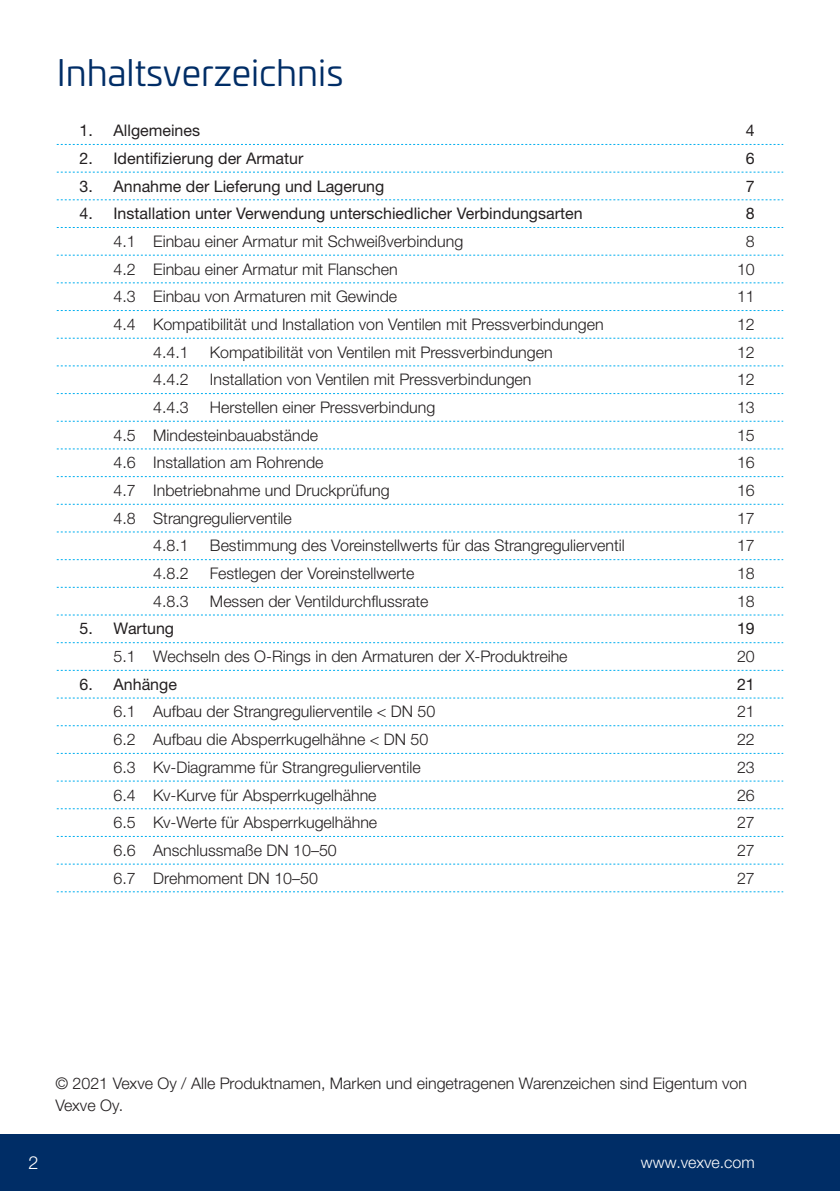
<style>
.page{position:relative;width:840px;height:1191px;background:#fff}
.page>*{position:absolute;margin:0;border:0;box-sizing:border-box;transform-origin:0 0}
.Otsikot{font:36px "Univia Pro";color:#002d66}
.t1{font:300 18px "Helvetica Neue LTW1 G";color:#fff}
.Leipis{font:300 16px/22px "Helvetica Neue LTW1 G";color:#231f20}
.t2{font:16px "Helvetica Neue LTW1 G";color:#231f20}
.t3{font:300 16px "Helvetica Neue LTW1 G";color:#fff}
</style>
<div class="page">
<div style="left:0;top:1134px;width:839px;height:57px;background:#002d66"></div>
<hr style="left:839px;top:1134px;width:1px;height:57px;background:#002d66">
<svg style="left:57px;top:144px;width:725px;height:1px"></svg>
<svg style="left:57px;top:172px;width:725px;height:1px"></svg>
<svg style="left:57px;top:199px;width:725px;height:1px"></svg>
<svg style="left:57px;top:227px;width:725px;height:1px"></svg>
<svg style="left:57px;top:255px;width:725px;height:1px"></svg>
<svg style="left:57px;top:282px;width:725px;height:1px"></svg>
<svg style="left:57px;top:310px;width:725px;height:1px"></svg>
<svg style="left:57px;top:338px;width:725px;height:1px"></svg>
<svg style="left:57px;top:365px;width:725px;height:1px"></svg>
<svg style="left:57px;top:393px;width:725px;height:1px"></svg>
<svg style="left:57px;top:421px;width:725px;height:1px"></svg>
<svg style="left:57px;top:448px;width:725px;height:1px"></svg>
<svg style="left:57px;top:476px;width:725px;height:1px"></svg>
<svg style="left:57px;top:504px;width:725px;height:1px"></svg>
<svg style="left:57px;top:531px;width:725px;height:1px"></svg>
<svg style="left:57px;top:559px;width:725px;height:1px"></svg>
<svg style="left:57px;top:587px;width:725px;height:1px"></svg>
<svg style="left:57px;top:614px;width:725px;height:1px"></svg>
<svg style="left:57px;top:642px;width:725px;height:1px"></svg>
<svg style="left:57px;top:670px;width:725px;height:1px"></svg>
<svg style="left:57px;top:697px;width:725px;height:1px"></svg>
<svg style="left:57px;top:725px;width:725px;height:1px"></svg>
<svg style="left:57px;top:753px;width:725px;height:1px"></svg>
<svg style="left:57px;top:780px;width:725px;height:1px"></svg>
<svg style="left:57px;top:808px;width:725px;height:1px"></svg>
<svg style="left:57px;top:836px;width:725px;height:1px"></svg>
<svg style="left:57px;top:863px;width:725px;height:1px"></svg>
<svg style="left:57px;top:891px;width:725px;height:1px"></svg>
<p class="Otsikot" style="left:57px;top:46px;width:288px">Inhaltsverzeichnis</p>
<p class="t2" style="left:79px;top:121px;width:122px">1. Allgemeines</p>
<p class="t2" style="left:745px;top:121px;width:10px">4</p>
<p class="t2" style="left:79px;top:148px;width:225px">2. Identifizierung der Armatur</p>
<p class="t2" style="left:745px;top:148px;width:10px">6</p>
<p class="t2" style="left:79px;top:176px;width:306px">3. Annahme der Lieferung und Lagerung</p>
<p class="t2" style="left:745px;top:176px;width:10px">7</p>
<p class="t2" style="left:79px;top:204px;width:504px">4. Installation unter Verwendung unterschiedlicher Verbindungsarten</p>
<p class="t2" style="left:745px;top:204px;width:10px">8</p>
<p class="Leipis" style="left:113px;top:230px;width:351px">4.1 Einbau einer Armatur mit Schweißverbindung</p>
<p class="Leipis" style="left:745px;top:230px;width:10px">8</p>
<p class="Leipis" style="left:113px;top:258px;width:285px">4.2 Einbau einer Armatur mit Flanschen</p>
<p class="Leipis" style="left:736px;top:258px;width:19px">10</p>
<p class="Leipis" style="left:113px;top:285px;width:285px">4.3 Einbau von Armaturen mit Gewinde</p>
<p class="Leipis" style="left:736px;top:285px;width:19px">11</p>
<p class="Leipis" style="left:113px;top:313px;width:491px">4.4 Kompatibilität und Installation von Ventilen mit Pressverbindungen</p>
<p class="Leipis" style="left:736px;top:313px;width:19px">12</p>
<p class="Leipis" style="left:153px;top:341px;width:37px">4.4.1</p>
<p class="Leipis" style="left:210px;top:341px;width:344px">Kompatibilität von Ventilen mit Pressverbindungen</p>
<p class="Leipis" style="left:736px;top:341px;width:19px">12</p>
<p class="Leipis" style="left:153px;top:368px;width:37px">4.4.2</p>
<p class="Leipis" style="left:210px;top:368px;width:323px">Installation von Ventilen mit Pressverbindungen</p>
<p class="Leipis" style="left:736px;top:368px;width:19px">12</p>
<p class="Leipis" style="left:153px;top:396px;width:37px">4.4.3</p>
<p class="Leipis" style="left:210px;top:396px;width:227px">Herstellen einer Pressverbindung</p>
<p class="Leipis" style="left:736px;top:396px;width:19px">13</p>
<p class="Leipis" style="left:113px;top:424px;width:206px">4.5 Mindesteinbauabstände</p>
<p class="Leipis" style="left:736px;top:424px;width:19px">15</p>
<p class="Leipis" style="left:113px;top:451px;width:211px">4.6 Installation am Rohrende</p>
<p class="Leipis" style="left:736px;top:451px;width:19px">16</p>
<p class="Leipis" style="left:113px;top:479px;width:277px">4.7 Inbetriebnahme und Druckprüfung</p>
<p class="Leipis" style="left:736px;top:479px;width:19px">16</p>
<p class="Leipis" style="left:113px;top:507px;width:180px">4.8 Strangregulierventile</p>
<p class="Leipis" style="left:736px;top:507px;width:19px">17</p>
<p class="Leipis" style="left:153px;top:534px;width:37px">4.8.1</p>
<p class="Leipis" style="left:210px;top:534px;width:416px">Bestimmung des Voreinstellwerts für das Strangregulierventil</p>
<p class="Leipis" style="left:736px;top:534px;width:19px">17</p>
<p class="Leipis" style="left:153px;top:562px;width:37px">4.8.2</p>
<p class="Leipis" style="left:210px;top:562px;width:206px">Festlegen der Voreinstellwerte</p>
<p class="Leipis" style="left:736px;top:562px;width:19px">18</p>
<p class="Leipis" style="left:153px;top:590px;width:37px">4.8.3</p>
<p class="Leipis" style="left:210px;top:590px;width:220px">Messen der Ventildurchflussrate</p>
<p class="Leipis" style="left:736px;top:590px;width:19px">18</p>
<p class="t2" style="left:79px;top:619px;width:96px">5. Wartung</p>
<p class="t2" style="left:736px;top:619px;width:19px">19</p>
<p class="Leipis" style="left:113px;top:645px;width:455px">5.1 Wechseln des O-Rings in den Armaturen der X-Produktreihe</p>
<p class="Leipis" style="left:736px;top:645px;width:19px">20</p>
<p class="t2" style="left:79px;top:674px;width:99px">6. Anhänge</p>
<p class="t2" style="left:736px;top:674px;width:19px">21</p>
<p class="Leipis" style="left:113px;top:700px;width:323px">6.1 Aufbau der Strangregulierventile &lt; DN 50</p>
<p class="Leipis" style="left:736px;top:700px;width:19px">21</p>
<p class="Leipis" style="left:113px;top:728px;width:316px">6.2 Aufbau die Absperrkugelhähne &lt; DN 50</p>
<p class="Leipis" style="left:736px;top:728px;width:19px">22</p>
<p class="Leipis" style="left:113px;top:756px;width:309px">6.3 Kv-Diagramme für Strangregulierventile</p>
<p class="Leipis" style="left:736px;top:756px;width:19px">23</p>
<p class="Leipis" style="left:113px;top:783px;width:264px">6.4 Kv-Kurve für Absperrkugelhähne</p>
<p class="Leipis" style="left:736px;top:783px;width:19px">26</p>
<p class="Leipis" style="left:113px;top:811px;width:265px">6.5 Kv-Werte für Absperrkugelhähne</p>
<p class="Leipis" style="left:736px;top:811px;width:19px">27</p>
<p class="Leipis" style="left:113px;top:839px;width:225px">6.6 Anschlussmaße DN 10–50</p>
<p class="Leipis" style="left:736px;top:839px;width:19px">27</p>
<p class="Leipis" style="left:113px;top:866px;width:206px">6.7 Drehmoment DN 10–50</p>
<p class="Leipis" style="left:736px;top:866px;width:19px">27</p>
<p class="Leipis" style="left:55px;top:1072px;width:692px">© 2021 Vexve Oy / Alle Produktnamen, Marken und eingetragenen Warenzeichen sind Eigentum von<br>Vexve Oy.</p>
<p class="t1" style="left:28px;top:1151px;width:12px">2</p>
<p class="t3" style="left:640px;top:1152px;width:116px">www.vexve.com</p>
</div>
